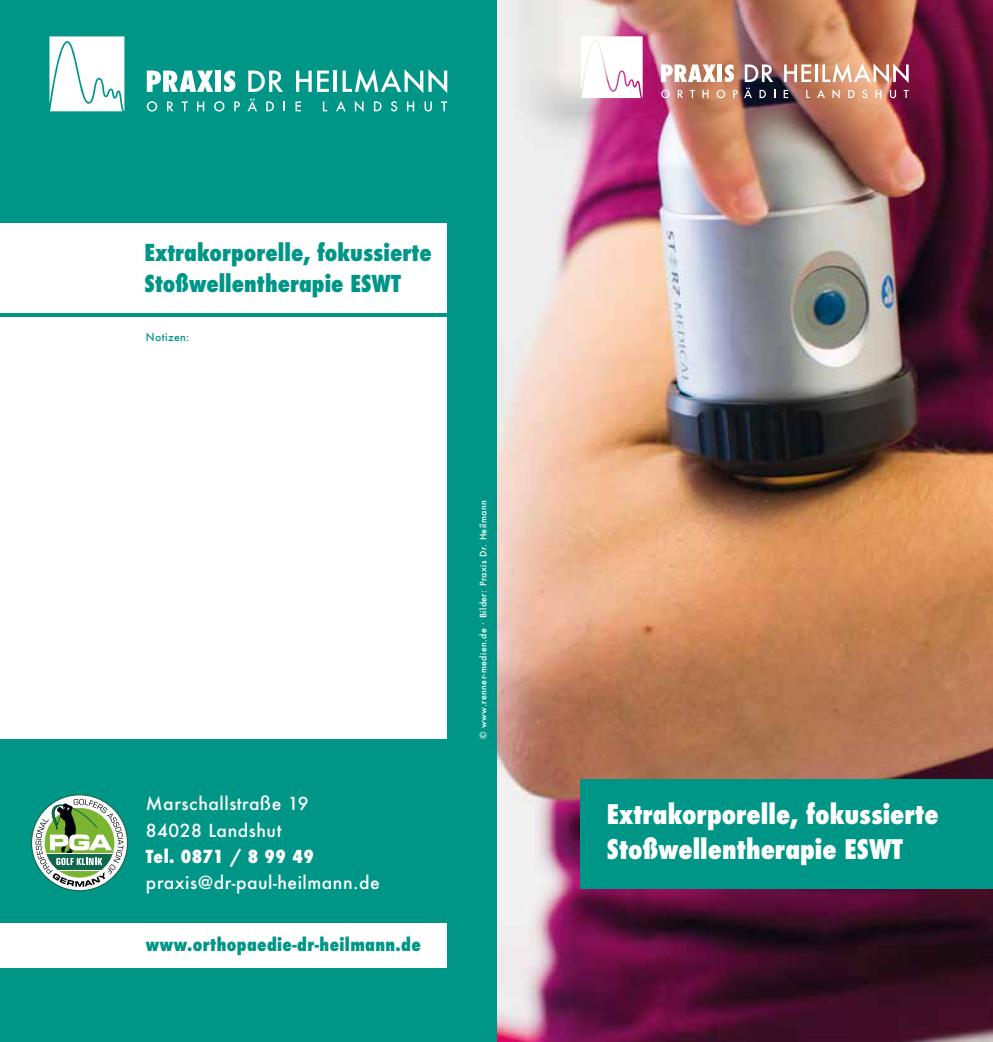
<style>
.page{position:relative;width:993px;height:1042px;background:#fff}
.page>*{position:absolute;margin:0;border:0;box-sizing:border-box;transform-origin:0 0}
.t1{font:800 condensed 26.25px/35px "Futura";color:#fff}
.t2{font:800 condensed 22.75px/31.5px "Futura";color:#009687}
.t3{font:500 17.5px/26.2px "Futura";letter-spacing:.03em;color:#fff}
.t4{font:800 condensed 17.5px "Futura";letter-spacing:.02em;color:#009687}
.t5{font:800 condensed 17.5px "Futura";letter-spacing:.03em;color:#fff}
.t6{font:500 10.5px "Futura";letter-spacing:.03em;color:#009687}
.t7{font:500 8.75px "Futura";letter-spacing:.05em;color:#fff}
</style>
<div class="page">
<img style="left:496px;top:0;width:496px;height:1042px">
<svg style="left:580px;top:36px;width:62px;height:62px"></svg>
<svg style="left:661px;top:64px;width:54px;height:18px"></svg>
<div style="left:717px;top:64px;width:5px;height:18px;background:#fff"></div>
<svg style="left:724px;top:64px;width:9px;height:18px"></svg>
<svg style="left:744px;top:64px;width:29px;height:18px"></svg>
<svg style="left:783px;top:64px;width:27px;height:18px"></svg>
<hr style="left:814px;top:64px;width:3px;height:18px;background:#fff">
<svg style="left:822px;top:63px;width:86px;height:20px"></svg>
<svg style="left:661px;top:90px;width:8px;height:8px"></svg>
<svg style="left:677px;top:90px;width:5px;height:8px"></svg>
<svg style="left:689px;top:90px;width:5px;height:8px"></svg>
<svg style="left:702px;top:90px;width:6px;height:8px"></svg>
<svg style="left:716px;top:90px;width:8px;height:8px"></svg>
<svg style="left:733px;top:90px;width:4px;height:8px"></svg>
<svg style="left:743px;top:88px;width:8px;height:10px"></svg>
<svg style="left:759px;top:90px;width:6px;height:8px"></svg>
<svg style="left:773px;top:90px;width:2px;height:8px"></svg>
<svg style="left:783px;top:90px;width:4px;height:8px"></svg>
<svg style="left:805px;top:90px;width:4px;height:8px"></svg>
<svg style="left:816px;top:89px;width:8px;height:9px"></svg>
<svg style="left:832px;top:89px;width:7px;height:10px"></svg>
<svg style="left:847px;top:90px;width:7px;height:8px"></svg>
<svg style="left:861px;top:90px;width:6px;height:8px"></svg>
<svg style="left:875px;top:90px;width:6px;height:8px"></svg>
<svg style="left:889px;top:90px;width:6px;height:8px"></svg>
<svg style="left:903px;top:90px;width:5px;height:8px"></svg>
<div style="left:580px;top:779px;width:412px;height:109px;background:#009687"></div>
<div style="left:0;top:0;width:496px;height:1042px;background:#009687"></div>
<div style="left:0;top:923px;width:446px;height:44px;background:#fff"></div>
<div style="left:0;top:223px;width:446px;height:90px;background:#fff"></div>
<svg style="left:49px;top:36px;width:75px;height:75px;background:#e9f6f5"></svg>
<svg style="left:147px;top:71px;width:66px;height:21px"></svg>
<div style="left:215px;top:71px;width:6px;height:21px;background:#fff"></div>
<svg style="left:224px;top:71px;width:11px;height:21px"></svg>
<svg style="left:248px;top:71px;width:35px;height:21px"></svg>
<svg style="left:296px;top:71px;width:15px;height:21px"></svg>
<svg style="left:317px;top:71px;width:12px;height:21px"></svg>
<hr style="left:333px;top:71px;width:4px;height:21px;background:#fff">
<svg style="left:342px;top:69px;width:105px;height:24px"></svg>
<svg style="left:147px;top:101px;width:10px;height:11px"></svg>
<svg style="left:167px;top:101px;width:6px;height:10px"></svg>
<svg style="left:182px;top:101px;width:6px;height:10px"></svg>
<svg style="left:197px;top:101px;width:7px;height:10px"></svg>
<svg style="left:214px;top:101px;width:10px;height:11px"></svg>
<svg style="left:234px;top:101px;width:6px;height:10px"></svg>
<svg style="left:247px;top:99px;width:10px;height:12px"></svg>
<svg style="left:266px;top:101px;width:8px;height:10px"></svg>
<svg style="left:283px;top:101px;width:2px;height:10px"></svg>
<svg style="left:295px;top:101px;width:6px;height:10px"></svg>
<svg style="left:323px;top:101px;width:4px;height:10px"></svg>
<svg style="left:336px;top:101px;width:9px;height:10px"></svg>
<svg style="left:355px;top:101px;width:8px;height:11px"></svg>
<svg style="left:374px;top:101px;width:7px;height:10px"></svg>
<svg style="left:391px;top:101px;width:6px;height:11px"></svg>
<svg style="left:407px;top:101px;width:7px;height:10px"></svg>
<svg style="left:424px;top:101px;width:8px;height:11px"></svg>
<svg style="left:441px;top:101px;width:6px;height:10px"></svg>
<div style="left:0;top:317px;width:446px;height:422px;background:#fff"></div>
<svg style="left:31px;top:794px;width:97px;height:97px"></svg>
<h2 class="t2" style="left:144px;top:237px;width:289px">Extrakorporelle, fokussierte<br>Stoßwellentherapie ESWT</h2>
<p class="t6" style="left:146px;top:330px;width:45px">Notizen:</p>
<p class="t3" style="left:146px;top:790px;width:164px">Marschallstraße 19<br>84028 Landshut</p>
<p class="t5" style="left:146px;top:844px;width:169px">Tel. 0871 / 8 99 49</p>
<p class="t3" style="left:146px;top:869px;width:235px">praxis@dr-paul-heilmann.de</p>
<p class="t4" style="left:146px;top:932px;width:276px">www.orthopaedie-dr-heilmann.de</p>
<p class="t7" style="left:477px;top:739px;width:241px;rotate:-90deg">© www.renner-medien.de · Bilder: Praxis Dr. Heilmann</p>
<h1 class="t1" style="left:606px;top:797px;width:333px">Extrakorporelle, fokussierte<br>Stoßwellentherapie ESWT</h1>
</div>
